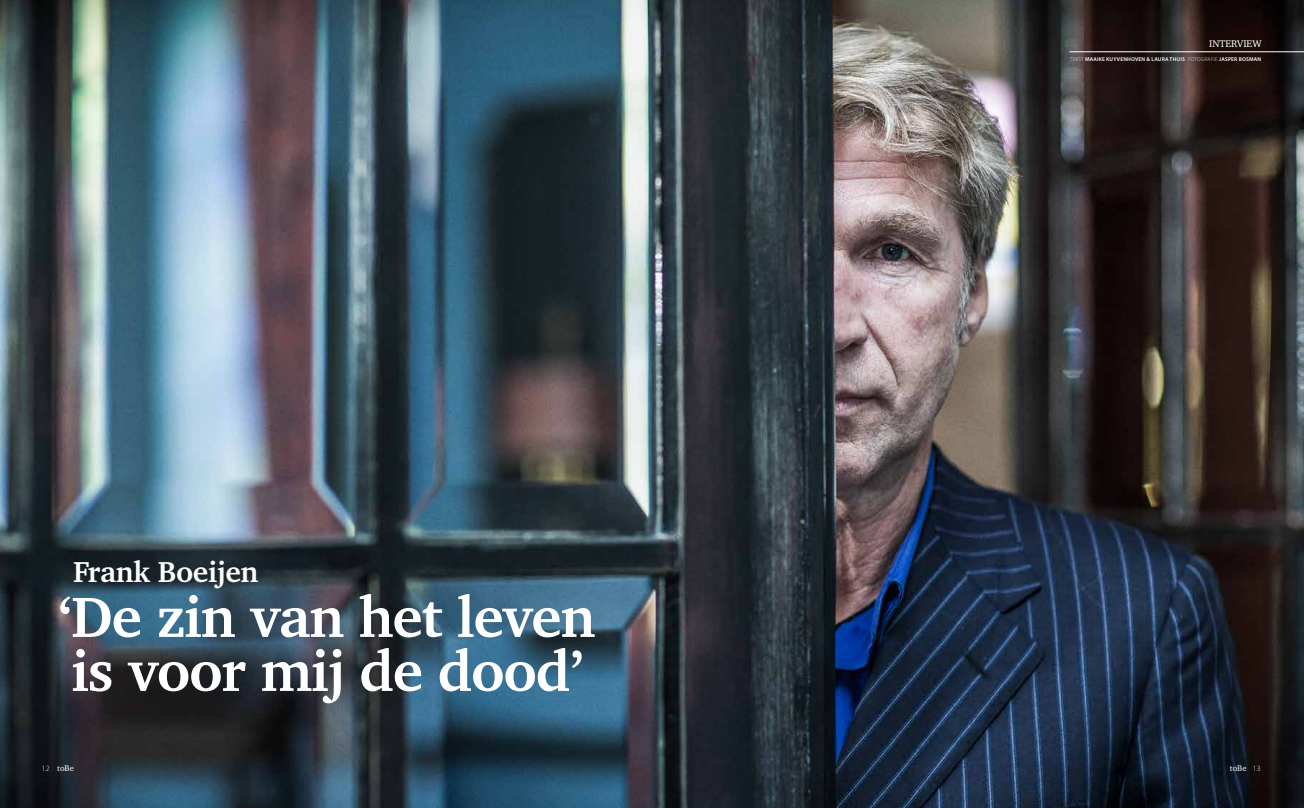
<style>
.page{position:relative;width:1304px;height:808px;background:#fff}
.page>*{position:absolute;margin:0;border:0;box-sizing:border-box;transform-origin:0 0}
.t1{font:700 58px/54px "Charter BT";letter-spacing:-.02em;color:#fff}
.t2{font:700 29.6px "Charter BT";letter-spacing:-.01em;color:#fff}
.t3{font:10px "Charter BT";color:#fff}
.t4{font:8.5px "Charter BT";color:#fff}
.t5{font:600 5.5px "Myriad Pro";letter-spacing:.03em;color:#fff}
.s1{font-weight:300}
.s2{font-family:"Myriad Pro";font-weight:300;font-size:8px}
</style>
<div class="page">
<img style="left:0;top:0;width:1304px;height:808px">
<hr style="left:1070px;top:52px;width:234px;height:1px;background:#fff">
<h3 class="t3" style="left:1209px;top:37px;width:54px">INTERVIEW</h3>
<h2 class="t2" style="left:73px;top:553px;width:187px">Frank Boeijen</h2>
<h1 class="t1" style="left:57px;top:589px;width:539px">‘De zin van het leven is voor mij de dood’</h1>
<p class="t5" style="left:1070px;top:56px;width:193px"><span class="s1">TEKST</span> MAAIKE KUYVENHOVEN &amp; LAURA THUIS <span class="s1">FOTOGRAFIE</span> JASPER BOSMAN</p>
<h3 class="t4" style="left:42px;top:763px;width:34px"><span class="s2">12</span> toBe</h3>
<h3 class="t4" style="left:1230px;top:763px;width:32px">toBe <span class="s2">13</span></h3>
</div>
